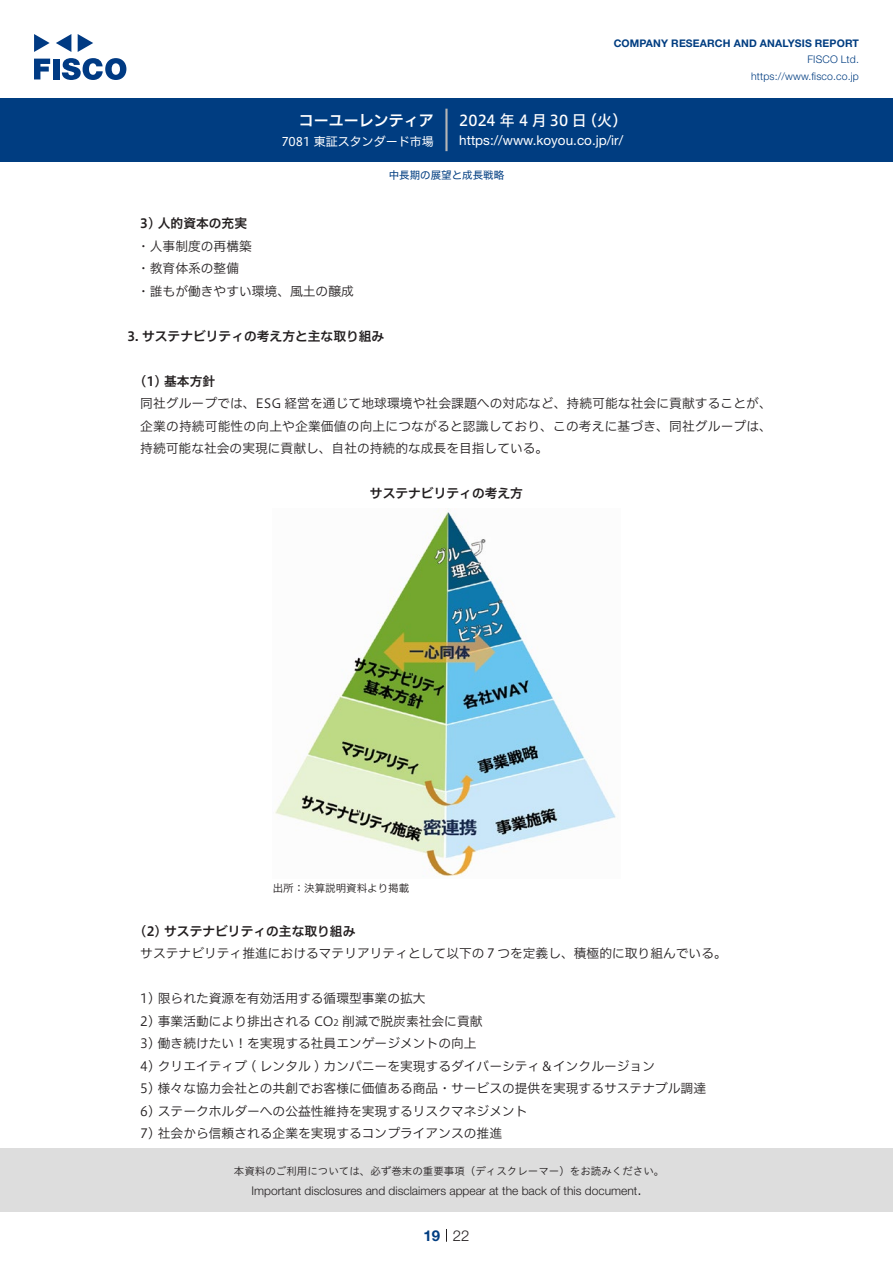
<style>
.page{position:relative;width:893px;height:1263px;background:#fff}
.page>*{position:absolute;margin:0;border:0;box-sizing:border-box;transform-origin:0 0}
.t1{font:15px "Hiragino UD Sans F Std N W5";letter-spacing:.01em;color:#fff}
.t2{font:15px "Hiragino UD Sans F Std N W6";color:#fff}
.t3{font:300 15px "Helvetica Neue LT Std";color:#231f20}
.t4{font:700 15px "Helvetica Neue LT Std";color:#003d81}
.t5{font:13.5px "Helvetica Neue LT Std";color:#fff}
.本文3mm{font:12.75px/22.5px "Hiragino UD Sans F Std N W3";color:#231f20;text-align:justify}
.小タイトル3mm{font:12.75px "Hiragino UD Sans F Std N W6";color:#231f20}
.小タイトル{font:12.75px "Hiragino UD Sans F Std N W6";color:#231f20}
.チャートタイトル{font:12.75px "Hiragino UD Sans F Std N W6";color:#231f20}
.t6{font:300 12px "Helvetica Neue LT Std";color:#231f20}
.t7{font:12px "Hiragino UD Sans F Std N W4";color:#fff}
.t8{font:10.5px "Hiragino UD Sans Std W3";color:#231f20}
.t9{font:700 10.5px "Helvetica Neue LT Std";letter-spacing:.015em;color:#003d81}
.t10{font:300 10.5px/16.5px "Helvetica Neue LT Std";letter-spacing:.015em;color:#003d81;text-align:right}
.表組み基本スタイル{font:10.5px "Hiragino UD Sans F Std N W3";color:#231f20}
.ヘッダー{font:10.5px "Hiragino UD Sans F Std N W4";color:#003d81}
.本文3mm-2{font:8.85px "Hiragino UD Sans F Std N W3";color:#231f20}
</style>
<div class="page">
<div style="left:0;top:1148px;width:893px;height:64px;background:#ddd"></div>
<svg style="left:34px;top:59px;width:16px;height:20px"></svg>
<div style="left:53px;top:59px;width:6px;height:20px;background:#003a83"></div>
<svg style="left:62px;top:58px;width:64px;height:22px"></svg>
<svg style="left:34px;top:34px;width:16px;height:18px"></svg>
<svg style="left:78px;top:34px;width:15px;height:18px"></svg>
<svg style="left:56px;top:34px;width:15px;height:18px"></svg>
<div style="left:0;top:98px;width:893px;height:64px;background:#003d81"></div>
<hr style="left:445px;top:109px;width:3px;height:42px;background:#b5b5b6">
<svg style="left:446px;top:1229px;width:1px;height:13px"></svg>
<img style="left:275px;top:508px;width:341px;height:369px">
<p class="t2" style="left:299px;top:109px;width:137px">コーユーレンティア</p>
<p class="t7" style="left:281px;top:132px;width:154px">7081 東証スタンダード市場</p>
<p class="t9" style="left:614px;top:37px;width:247px">COMPANY RESEARCH AND ANALYSIS REPORT</p>
<p class="t10" style="left:751px;top:51px;width:109px">FISCO Ltd. https://www.fisco.co j p.</p>
<p class="t1" style="left:582px;top:109px;width:47px">（火(</p>
<p class="t1" style="left:459px;top:109px;width:129px">2024 年 4 月30 日</p>
<p class="t5" style="left:459px;top:132px;width:165px">https://www.koyou. c o j p. /i r/</p>
<p class="ヘッダー" style="left:389px;top:167px;width:117px">中長期の展望と成長戦略</p>
<p class="小タイトル3mm" style="left:140px;top:214px;width:108px">3) 人的資本の充実</p>
<p class="本文3mm" style="left:137px;top:234px;width:116px">・人事制度の再構築</p>
<p class="本文3mm" style="left:137px;top:256px;width:104px">・教育体系の整備</p>
<p class="本文3mm" style="left:137px;top:279px;width:218px">・誰もが働きやすい環境、風土の醸成</p>
<p class="小タイトル" style="left:128px;top:326px;width:258px">3. サステナビリティの考え方と主な取り組み</p>
<p class="小タイトル3mm" style="left:140px;top:371px;width:76px">1( ) 基本方針</p>
<p class="本文3mm" style="left:140px;top:391px;width:633px">同社グループでは、ESG 経営を通じて地球環境や社会課題への対応など、持続可能な社会に貢献することが、企業の持続可能性の向上や企業価値の向上につながると認識しており、この考えに基づき、同社グループは、持続可能な社会の実現に貢献し、自社の持続的な成長を目指している。</p>
<p class="チャートタイトル" style="left:370px;top:484px;width:155px">サステナビリティの考え方</p>
<p class="表組み基本スタイル" style="left:273px;top:880px;width:138px">出所：決算説明資料より掲載</p>
<p class="小タイトル3mm" style="left:140px;top:921px;width:217px">2( ) サステナビリティの主な取り組み</p>
<p class="本文3mm" style="left:140px;top:941px;width:588px">サステナビリティ推進におけるマテリアリティとして以下の７つを定義し、積極的に取り組んでいる。</p>
<p class="本文3mm" style="left:140px;top:986px;width:287px">1) 限られた資源を有効活用する循環型事業の拡大</p>
<p class="本文3mm" style="left:342px;top:1009px;width:142px">削減で脱炭素社会に貢献</p>
<p class="本文3mm" style="left:140px;top:1009px;width:195px">2) 事業活動により排出される CO</p>
<p class="本文3mm" style="left:140px;top:1031px;width:338px">3) 働き続けたい！を実現する社員エンゲージメントの向上</p>
<p class="本文3mm" style="left:140px;top:1054px;width:516px">4) クリエイティブ ( レンタル ) カンパニーを実現するダイバーシティ＆インクルージョン</p>
<p class="本文3mm" style="left:140px;top:1076px;width:567px">5) 様々な協力会社との共創でお客様に価値ある商品・サービスの提供を実現するサステナブル調達</p>
<p class="本文3mm" style="left:140px;top:1099px;width:389px">6) ステークホルダーへの公益性維持を実現するリスクマネジメント</p>
<p class="本文3mm" style="left:140px;top:1121px;width:363px">7) 社会から信頼される企業を実現するコンプライアンスの推進</p>
<p class="本文3mm-2" style="left:334px;top:1015px;width:7px">2</p>
<p class="t8" style="left:234px;top:1163px;width:432px">本資料のご利用については、必ず巻末の重要事項（ディスクレーマー）をお読みください。</p>
<p class="t3" style="left:637px;top:1180px;width:6px">.</p>
<p class="t6" style="left:251px;top:1183px;width:387px">Important disclosures and disclaimers appear at the back of this document</p>
<p class="t4" style="left:423px;top:1226px;width:18px">19</p>
<p class="t3" style="left:453px;top:1226px;width:18px">22</p>
</div>
